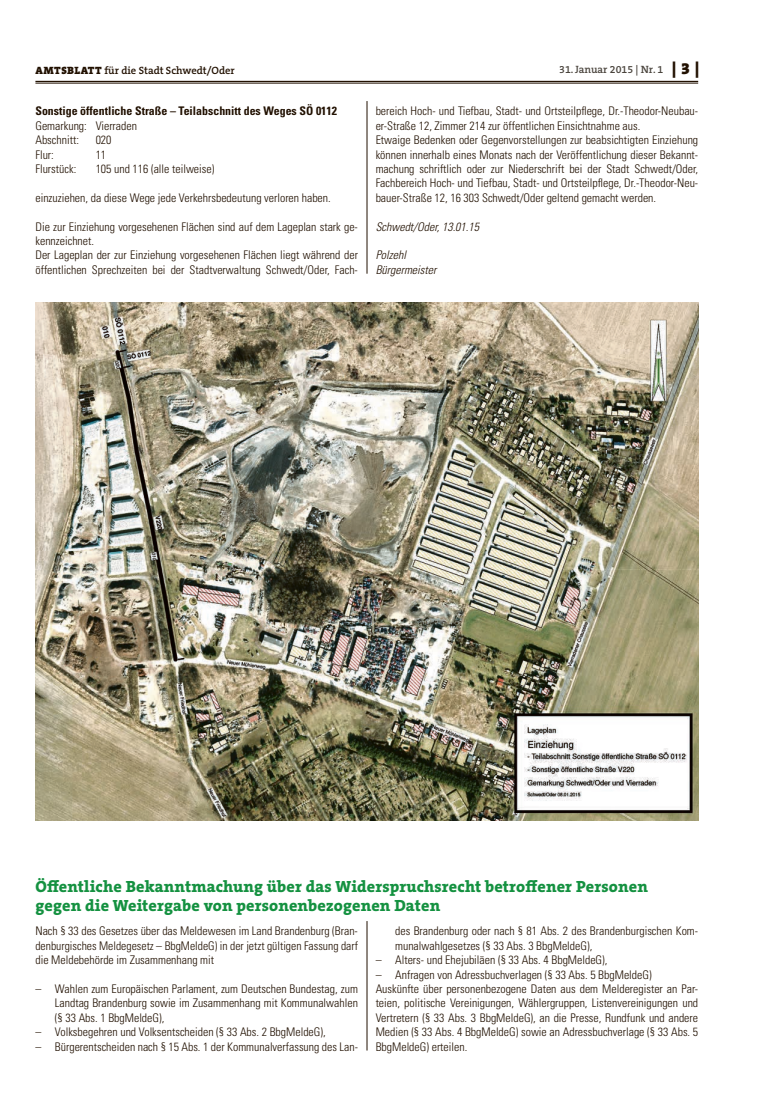
<style>
.page{position:relative;width:762px;height:1117px;background:#fff}
.page>*{position:absolute;margin:0;border:0;box-sizing:border-box;transform-origin:0 0}
.AB_-_ÜS{font:800 16.25px/18.8px "The Serif B W8";letter-spacing:.01em;color:#149140}
.AB_-_nn{font:300 condensed 11.88px/14.4px "Univers";color:#211000}
.AB_-_ne{font:300 condensed 11.88px/14.4px "Univers";color:#211000;text-align:justify}
.AB_-_nn-2{font:700 condensed 11.88px "Univers";color:#211000}
.AB_-_nk{font:italic 300 condensed 11.88px "Univers";color:#211000}
.t1{font:600 10.62px "The Serif B W6";color:#211000}
.t2{font:600 10.62px "The Serif B W6";color:#4a443d}
.s1{font-family:"The Serif B W9";font-weight:900}
.s2{font-family:"The Serif B W9";font-weight:900;font-size:16.25px;color:#211000}
</style>
<div class="page">
<hr style="left:35px;top:81px;width:663px;height:1px;background:#211000">
<hr style="left:35px;top:83px;width:663px;height:1px;background:#211000">
<hr style="left:367px;top:101px;width:1px;height:172px;background:#211000">
<hr style="left:367px;top:920px;width:1px;height:130px;background:#211000">
<img style="left:35px;top:302px;width:663px;height:518px">
<p class="t1" style="left:36px;top:63px;width:201px"><span class="s1">AMTSBLATT</span> für die Stadt Schwedt/Oder</p>
<p class="t2" style="left:559px;top:63px;width:142px">31. Januar 2015 | Nr. 1 <span class="s2">| 3 |</span></p>
<p class="AB_-_nn-2" style="left:35px;top:104px;width:303px">Sonstige öffentliche Straße – Teilabschnitt des Weges SÖ 0112</p>
<p class="AB_-_nn" style="left:35px;top:118px;width:103px">Gemarkung: Vierraden</p>
<p class="AB_-_nn" style="left:35px;top:133px;width:45px">Abschnitt:</p>
<p class="AB_-_nn" style="left:96px;top:133px;width:17px">020</p>
<p class="AB_-_nn" style="left:35px;top:147px;width:20px">Flur:</p>
<p class="AB_-_nn" style="left:96px;top:147px;width:12px">11</p>
<p class="AB_-_nn" style="left:35px;top:161px;width:42px">Flurstück:</p>
<p class="AB_-_nn" style="left:96px;top:161px;width:120px">105 und 116 (alle teilweise)</p>
<p class="AB_-_nn" style="left:35px;top:190px;width:297px">einzuziehen, da diese Wege jede Verkehrsbedeutung verloren haben.</p>
<p class="AB_-_nn" style="left:35px;top:219px;width:324px">Die zur Einziehung vorgesehenen Flächen sind auf dem Lageplan stark ge&shy;kennzeichnet.</p>
<p class="AB_-_nn" style="left:35px;top:248px;width:324px">Der Lageplan der zur Einziehung vorgesehenen Flächen liegt während der öffentlichen Sprechzeiten bei der Stadtverwaltung Schwedt/Oder, Fach-</p>
<p class="AB_-_nn" style="left:376px;top:104px;width:324px">bereich Hoch- und Tiefbau, Stadt- und Ortsteilpflege, Dr.-Theodor-Neubau&shy;er-Straße 12, Zimmer 214 zur öffentlichen Einsichtnahme aus.</p>
<p class="AB_-_nn" style="left:376px;top:133px;width:324px;text-align:justify">Etwaige Bedenken oder Gegenvorstellungen zur beabsichtigten Einziehung können innerhalb eines Monats nach der Veröffentlichung dieser Bekannt&shy;machung schriftlich oder zur Niederschrift bei der Stadt Schwedt/Oder, Fachbereich Hoch- und Tiefbau, Stadt- und Ortsteilpflege, Dr.-Theodor-Neu&shy;bauer-Straße 12, 16 303 Schwedt/Oder geltend gemacht werden.</p>
<p class="AB_-_nk" style="left:376px;top:219px;width:105px">Schwedt/Oder, 13.01.15</p>
<p class="AB_-_nk" style="left:376px;top:248px;width:32px">Polzehl</p>
<p class="AB_-_nk" style="left:376px;top:262px;width:62px">Bürgermeister</p>
<p class="AB_-_ÜS" style="left:35px;top:877px;width:614px">Öffentliche Bekanntmachung über das Widerspruchsrecht betroffener Personen gegen die Weitergabe von personenbezogenen Daten</p>
<p class="AB_-_nn" style="left:35px;top:923px;width:324px;text-align:justify">Nach § 33 des Gesetzes über das Meldewesen im Land Brandenburg (Bran&shy;denburgisches Meldegesetz – BbgMeldeG) in der jetzt gültigen Fassung darf die Meldebehörde im Zusammenhang mit</p>
<p class="AB_-_ne" style="left:55px;top:981px;width:304px;text-indent:-19px">– Wahlen zum Europäischen Parlament, zum Deutschen Bundestag, zum Landtag Brandenburg sowie im Zusammenhang mit Kommunalwahlen (§ 33 Abs. 1 BbgMeldeG),</p>
<p class="AB_-_ne" style="left:35px;top:1024px;width:292px">– Volksbegehren und Volksentscheiden (§ 33 Abs. 2 BbgMeldeG),</p>
<p class="AB_-_ne" style="left:35px;top:1038px;width:324px">– Bürgerentscheiden nach § 15 Abs. 1 der Kommunalverfassung des Lan-</p>
<p class="AB_-_ne" style="left:395px;top:923px;width:304px">des Brandenburg oder nach § 81 Abs. 2 des Brandenburgischen Kom&shy;munalwahlgesetzes (§ 33 Abs. 3 BbgMeldeG),</p>
<p class="AB_-_ne" style="left:376px;top:952px;width:233px">– Alters- und Ehejubiläen (§ 33 Abs. 4 BbgMeldeG),</p>
<p class="AB_-_ne" style="left:376px;top:966px;width:277px">– Anfragen von Adressbuchverlagen (§ 33 Abs. 5 BbgMeldeG)</p>
<p class="AB_-_nn" style="left:376px;top:981px;width:324px;text-align:justify">Auskünfte über personenbezogene Daten aus dem Melderegister an Par&shy;teien, politische Vereinigungen, Wählergruppen, Listenvereinigungen und Vertretern (§ 33 Abs. 3 BbgMeldeG), an die Presse, Rundfunk und andere Medien (§ 33 Abs. 4 BbgMeldeG) sowie an Adressbuchverlage (§ 33 Abs. 5<br>BbgMeldeG) erteilen.</p>
</div>
